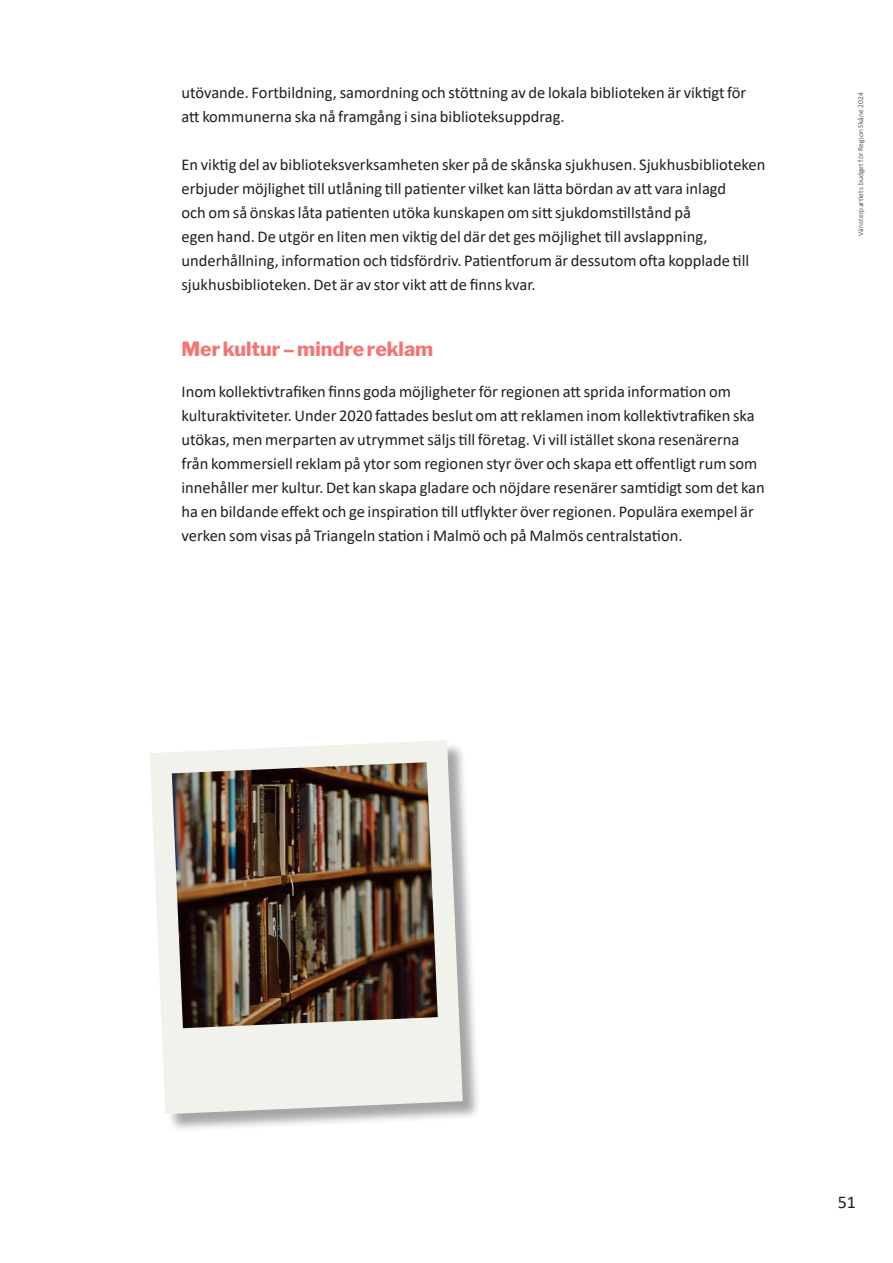
<style>
.page{position:relative;width:893px;height:1263px;background:#fff}
.page>*{position:absolute;margin:0;border:0;box-sizing:border-box;transform-origin:0 0}
.t1{font:800 19.5px "Libre Franklin";color:#f27574}
.t2{font:18px "Calibri";color:#231f20}
.t3{font:16.5px/24px "Calibri";color:#231f20}
.t4{font:300 7.5px "Calibri";letter-spacing:.02em;color:#231f20}
</style>
<div class="page">
<div style="left:152px;top:742px;width:329px;height:391px;background:#231f20;opacity:.4"></div>
<svg style="left:150px;top:740px;width:313px;height:374px;background:#edece8"></svg>
<img style="left:172px;top:762px;width:266px;height:266px">
<p class="t3" style="left:182px;top:80px;width:566px">utövande. Fortbildning, samordning och stöttning av de lokala biblioteken är viktigt för att kommunerna ska nå framgång i sina biblioteksuppdrag.</p>
<p class="t3" style="left:182px;top:152px;width:585px">En viktig del av biblioteksverksamheten sker på de skånska sjukhusen. Sjukhusbiblioteken erbjuder möjlighet till utlåning till patienter vilket kan lätta bördan av att vara inlagd<br>och om så önskas låta patienten utöka kunskapen om sitt sjukdomstillstånd på<br>egen hand. De utgör en liten men viktig del där det ges möjlighet till avslappning, underhållning, information och tidsfördriv. Patientforum är dessutom ofta kopplade till sjukhusbiblioteken. Det är av stor vikt att de finns kvar.</p>
<p class="t1" style="left:182px;top:337px;width:253px">Mer kultur – mindre reklam</p>
<p class="t3" style="left:182px;top:379px;width:585px">Inom kollektivtrafiken finns goda möjligheter för regionen att sprida information om kulturaktiviteter. Under 2020 fattades beslut om att reklamen inom kollektivtrafiken ska utökas, men merparten av utrymmet säljs till företag. Vi vill istället skona resenärerna från kommersiell reklam på ytor som regionen styr över och skapa ett offentligt rum som innehåller mer kultur. Det kan skapa gladare och nöjdare resenärer samtidigt som det kan ha en bildande effekt och ge inspiration till utflykter över regionen. Populära exempel är verken som visas på Triangeln station i Malmö och på Malmös centralstation.</p>
<p class="t4" style="left:856px;top:236px;width:145px;rotate:-90deg">Vänsterpartiets budget för Region Skåne 2024</p>
<p class="t2" style="left:838px;top:1190px;width:20px">51</p>
</div>
